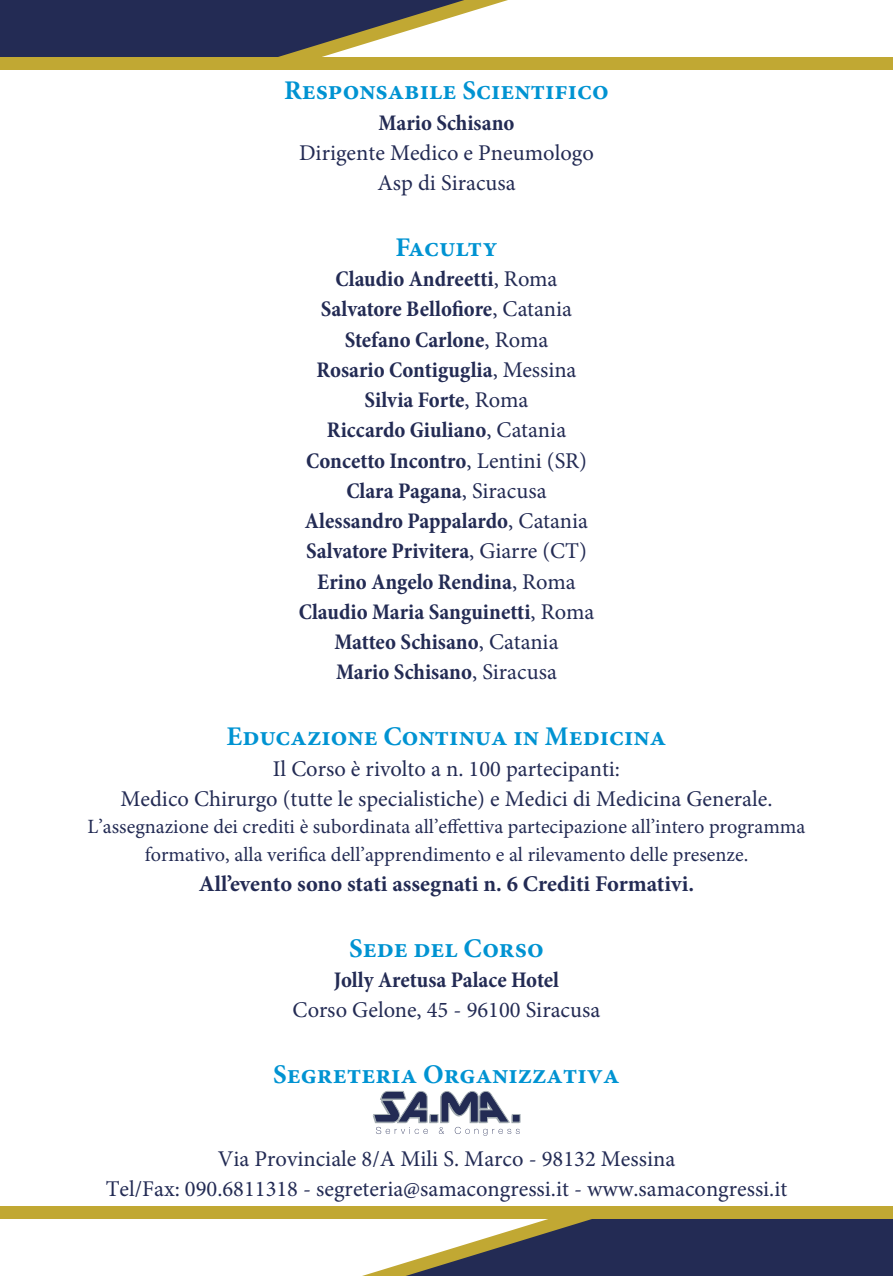
<style>
.page{position:relative;width:893px;height:1276px;background:#fff}
.page>*{position:absolute;margin:0;border:0;box-sizing:border-box;transform-origin:0 0}
.t1{font:700 27px "Minion Pro";color:#0093d2}
.t2{font:700 condensed 22.5px/30.2px "Minion Pro";color:#232b54;text-align:center}
.t3{font:22.5px/30.2px "Minion Pro";color:#232b54;text-align:center}
.t4{font:700 22.5px "Minion Pro";color:#232b54}
.t5{font:20.25px/27.4px "Minion Pro";color:#232b54;text-align:center}
.s1{font-weight:400;font-stretch:normal}
</style>
<div class="page">
<svg style="left:373px;top:1090px;width:148px;height:45px"></svg>
<div style="left:0;top:1205px;width:893px;height:13px;background:#c1a833"></div>
<div style="left:0;top:57px;width:893px;height:13px;background:#c1a833"></div>
<svg style="left:0;top:0;width:508px;height:57px"></svg>
<svg style="left:258px;top:1218px;width:635px;height:58px"></svg>
<p class="t1" style="left:284px;top:72px;width:326px">Responsabile Scientifico</p>
<p class="t2" style="left:378px;top:107px;width:138px">Mario Schisano</p>
<p class="t3" style="left:299px;top:138px;width:296px">Dirigente Medico e Pneumologo<br>Asp di Siracusa</p>
<p class="t1" style="left:395px;top:228px;width:104px">Faculty</p>
<p class="t2" style="left:299px;top:264px;width:297px">Claudio Andreetti<span class="s1">, Roma<br></span>Salvatore Bellofiore<span class="s1">, Catania<br></span>Stefano Carlone<span class="s1">, Roma<br></span>Rosario Contiguglia<span class="s1">, Messina<br></span>Silvia Forte<span class="s1">, Roma<br></span>Riccardo Giuliano<span class="s1">, Catania<br></span>Concetto Incontro<span class="s1">, Lentini (SR)<br></span>Clara Pagana<span class="s1">, Siracusa<br></span>Alessandro Pappalardo<span class="s1">, Catania<br></span>Salvatore Privitera<span class="s1">, Giarre (CT)<br></span>Erino Angelo Rendina<span class="s1">, Roma<br></span>Claudio Maria Sanguinetti<span class="s1">, Roma<br></span>Matteo Schisano<span class="s1">, Catania<br></span>Mario Schisano<span class="s1">, Siracusa</span></p>
<p class="t1" style="left:227px;top:717px;width:441px">Educazione Continua in Medicina</p>
<p class="t3" style="left:120px;top:753px;width:653px">Il Corso è rivolto a n. 100 partecipanti:<br>Medico Chirurgo (tutte le specialistiche) e Medici di Medicina Generale.</p>
<p class="t5" style="left:88px;top:813px;width:719px">L’assegnazione dei crediti è subordinata all’effettiva partecipazione all’intero programma formativo, alla verifica dell’apprendimento e al rilevamento delle presenze.</p>
<p class="t4" style="left:199px;top:868px;width:497px">All’evento sono stati assegnati n. 6 Crediti Formativi.</p>
<p class="t1" style="left:349px;top:929px;width:196px">Sede del Corso</p>
<p class="t2" style="left:334px;top:965px;width:227px">Jolly Aretusa Palace Hotel</p>
<p class="t3" style="left:293px;top:995px;width:309px">Corso Gelone, 45 - 96100 Siracusa</p>
<p class="t1" style="left:273px;top:1055px;width:348px">Segreteria Organizzativa</p>
<p class="t3" style="left:106px;top:1143px;width:683px">Via Provinciale 8/A Mili S. Marco - 98132 Messina<br>Tel/Fax: 090.6811318 - segreteria@samacongressi.it - www.samacongressi.it</p>
</div>
